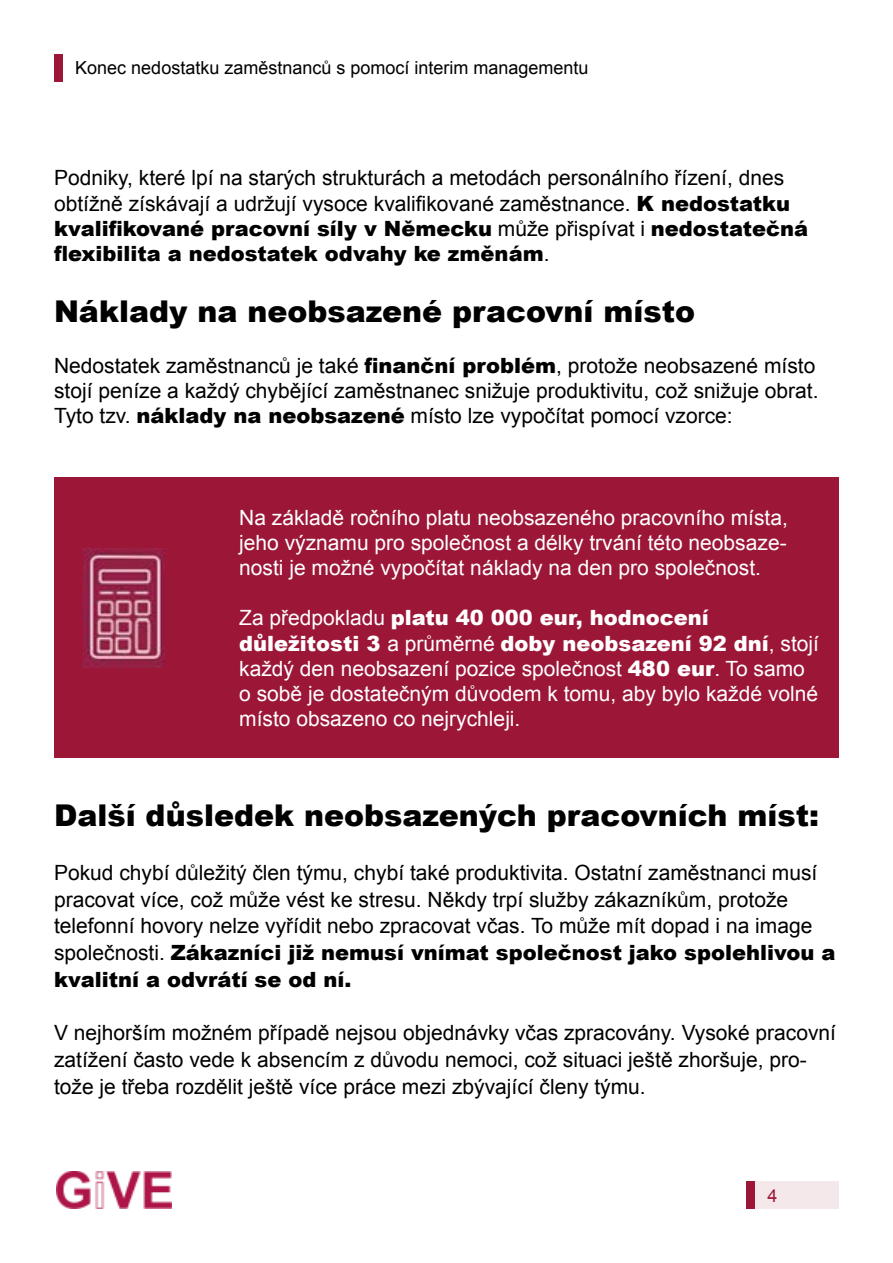
<style>
.page{position:relative;width:893px;height:1263px;background:#fff}
.page>*{position:absolute;margin:0;border:0;box-sizing:border-box;transform-origin:0 0}
.t1{font:900 30px "Arial";color:#000}
.t2{font:21px/25.2px "Arial";color:#000}
.t3{font:21px/25.2px "Arial";color:#fff;text-align:justify}
.t4{font:18px "Arial";color:#000}
.t5{font:18px "Arial";color:#9c1737}
.s1{font-weight:900}
</style>
<div class="page">
<div style="left:54px;top:54px;width:9px;height:28px;background:#9c1737"></div>
<img style="left:57px;top:1171px;width:114px;height:38px">
<div style="left:746px;top:1181px;width:93px;height:28px;background:#f5e8eb"></div>
<div style="left:746px;top:1181px;width:9px;height:28px;background:#9c1737"></div>
<div style="left:54px;top:477px;width:785px;height:281px;background:#9c1737"></div>
<img style="left:84px;top:549px;width:81px;height:118px">
<p class="t4" style="left:75px;top:56px;width:515px">Konec nedostatku zaměstnanců s pomocí interim managementu</p>
<p class="t2" style="left:54px;top:166px;width:755px">Podniky, které lpí na starých strukturách a metodách personálního řízení, dnes obtížně získávají a udržují vysoce kvalifikované zaměstnance. <span class="s1">K nedostatku kvalifikované pracovní síly v Německu</span> může přispívat i <span class="s1">nedostatečná flexibilita a nedostatek odvahy ke změnám</span>.</p>
<h1 class="t1" style="left:54px;top:290px;width:642px">Náklady na neobsazené pracovní místo</h1>
<p class="t2" style="left:54px;top:353px;width:766px">Nedostatek zaměstnanců je také <span class="s1">finanční problém</span>, protože neobsazené místo stojí peníze a každý chybějící zaměstnanec snižuje produktivitu, což snižuje obrat.<br>Tyto tzv. <span class="s1">náklady na neobsazené</span> místo lze vypočítat pomocí vzorce:</p>
<p class="t3" style="left:239px;top:505px;width:550px">Na základě ročního platu neobsazeného pracovního místa, jeho významu pro společnost a délky trvání této neobsaze&shy;nosti je možné vypočítat náklady na den pro společnost.</p>
<p class="t3" style="left:239px;top:605px;width:581px;text-align:left">Za předpokladu <span class="s1">platu 40 000 eur, hodnocení důležitosti 3</span> a průměrné <span class="s1">doby neobsazení 92 dní</span>, stojí každý den neobsazení pozice společnost <span class="s1">480 eur</span>. To samo o sobě je dostatečným důvodem k tomu, aby bylo každé volné místo obsazeno co nejrychleji.</p>
<h1 class="t1" style="left:54px;top:794px;width:766px">Další důsledek neobsazených pracovních míst:</h1>
<p class="t2" style="left:54px;top:859px;width:783px;line-height:26.8px">Pokud chybí důležitý člen týmu, chybí také produktivita. Ostatní zaměstnanci musí pracovat více, což může vést ke stresu. Někdy trpí služby zákazníkům, protože telefonní hovory nelze vyřídit nebo zpracovat včas. To může mít dopad i na image společnosti. <span class="s1">Zákazníci již nemusí vnímat společnost jako spolehlivou a kvalitní a odvrátí se od ní.</span></p>
<p class="t2" style="left:54px;top:1020px;width:784px;line-height:26.7px">V nejhorším možném případě nejsou objednávky včas zpracovány. Vysoké pracovní zatížení často vede k absencím z důvodu nemoci, což situaci ještě zhoršuje, pro&shy;tože je třeba rozdělit ještě více práce mezi zbývající členy týmu.</p>
<p class="t5" style="left:767px;top:1183px;width:12px">4</p>
</div>
